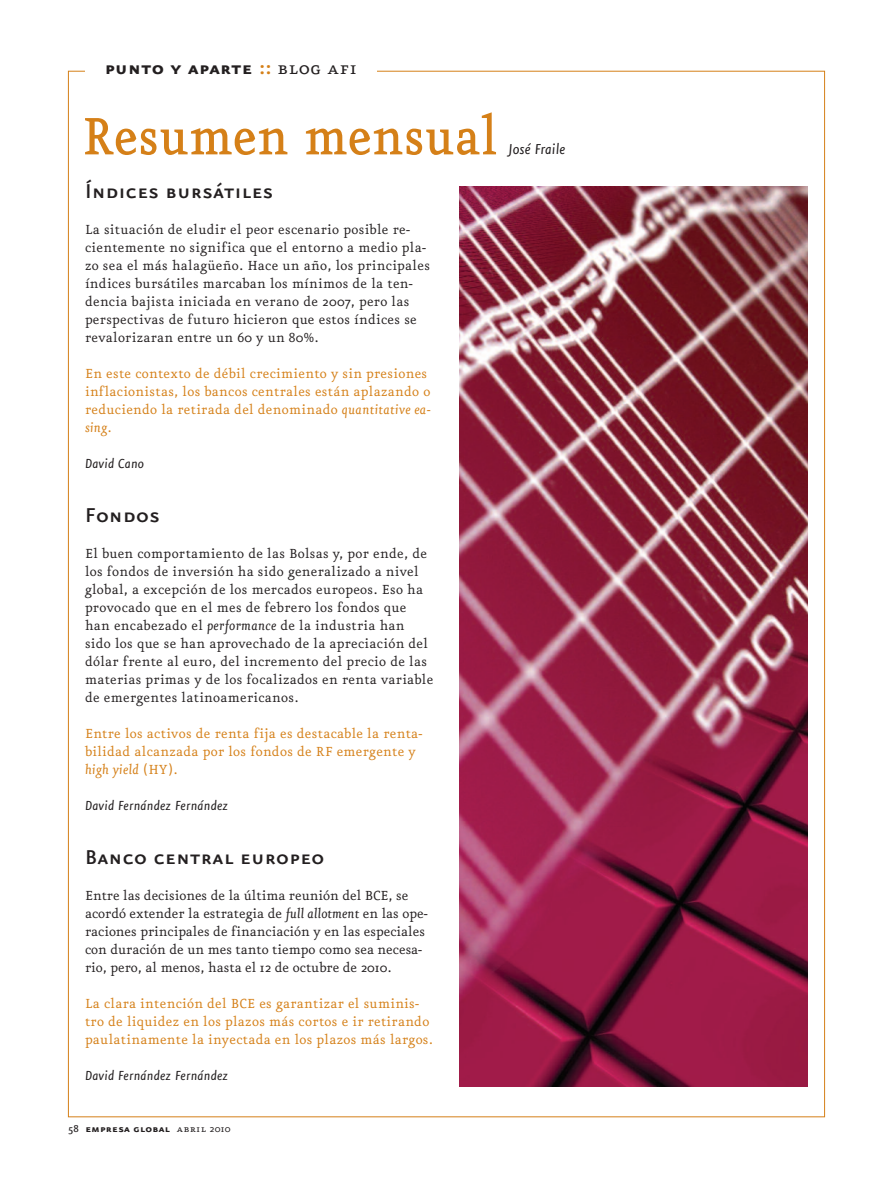
<style>
.page{position:relative;width:893px;height:1191px;background:#fff}
.page>*{position:absolute;margin:0;border:0;box-sizing:border-box;transform-origin:0 0}
.t1{font:500 63px "Eureka";color:#d58018;scale:.9 1}
.t2{font:24px "Eureka Sans Medium Caps";letter-spacing:.02em;color:#231f20}
.t3{font:21.9px "Eureka Sans Bold Caps";letter-spacing:.025em;color:#231f20}
.t4{font:italic 17.25px "Eureka Sans";color:#231f20}
.t5{font:15.75px/18px "Eureka";letter-spacing:.02em;color:#231f20}
.t6{font:15.75px/18px "Eureka";letter-spacing:.02em;color:#d58018}
.t7{font:15.75px/18px "Eureka";color:#231f20}
.t8{font:italic 15.75px "Eureka Sans";letter-spacing:.015em;color:#231f20}
.t9{font:12px "Eureka Sans Bold Caps";letter-spacing:.025em;color:#231f20}
.s1{color:#d58018}
.s2{font-family:"Eureka Small Caps"}
.s3{font-style:italic}
.s4{font-family:"Eureka";font-weight:500}
.s5{font-family:"Eureka"}
</style>
<div class="page">
<img style="left:459px;top:187px;width:349px;height:899px">
<h3 class="t3" style="left:105px;top:57px;width:254px">punto y aparte <span class="s1">::</span> <span class="s2">blog afi</span></h3>
<h1 class="t1" style="left:82px;top:106px;width:464px">Resumen mensual</h1>
<h2 class="t2" style="left:85px;top:176px;width:190px">Índices bursátiles</h2>
<p class="t5" style="left:85px;top:221px;width:346px">La situación de eludir el peor escenario posible re&shy;cientemente no significa que el entorno a medio pla&shy;zo sea el más halagüeño. Hace un año, los principales índices bursátiles marcaban los mínimos de la ten&shy;dencia bajista iniciada en verano de 2007, pero las perspectivas de futuro hicieron que estos índices se revalorizaran entre un 60 y un 80%.</p>
<p class="t6" style="left:85px;top:365px;width:347px">En este contexto de débil crecimiento y sin presiones inflacionistas, los bancos centrales están aplazando o reduciendo la retirada del denominado <span class="s3">quantitative ea&shy;sing</span>.</p>
<p class="t8" style="left:85px;top:456px;width:61px">David Cano</p>
<h2 class="t2" style="left:85px;top:500px;width:76px">Fondos</h2>
<p class="t5" style="left:85px;top:545px;width:350px">El buen comportamiento de las Bolsas y, por ende, de los fondos de inversión ha sido generalizado a nivel global, a excepción de los mercados europeos. Eso ha provocado que en el mes de febrero los fondos que han encabezado el <span class="s3">performance</span> de la industria han sido los que se han aprovechado de la apreciación del dólar frente al euro, del incremento del precio de las materias primas y de los focalizados en renta variable de emergentes latinoamericanos.</p>
<p class="t6" style="left:85px;top:725px;width:339px">Entre los activos de renta fija es destacable la renta&shy;bilidad alcanzada por los fondos de RF emergente y <span class="s3">high yield</span> (HY).</p>
<p class="t8" style="left:85px;top:798px;width:145px">David Fernández Fernández</p>
<p class="t4" style="left:509px;top:141px;width:58px">José Fraile</p>
<h2 class="t2" style="left:85px;top:842px;width:241px">Banco central europeo</h2>
<p class="t7" style="left:85px;top:887px;width:344px">Entre las decisiones de la última reunión del BCE, se acordó extender la estrategia de <span class="s3">full allotment</span> en las ope&shy;raciones principales de financiación y en las especiales con duración de un mes tanto tiempo como sea necesa&shy;rio, pero, al menos, hasta el 12 de octubre de 2010.</p>
<p class="t6" style="left:85px;top:995px;width:349px">La clara intención del BCE es garantizar el suminis&shy;tro de liquidez en los plazos más cortos e ir retirando paulatinamente la inyectada en los plazos más largos.</p>
<p class="t8" style="left:85px;top:1068px;width:145px">David Fernández Fernández</p>
<p class="t9" style="left:68px;top:1122px;width:164px"><span class="s4">58</span> empresa global <span class="s2">abril</span> <span class="s5">2010</span></p>
</div>
